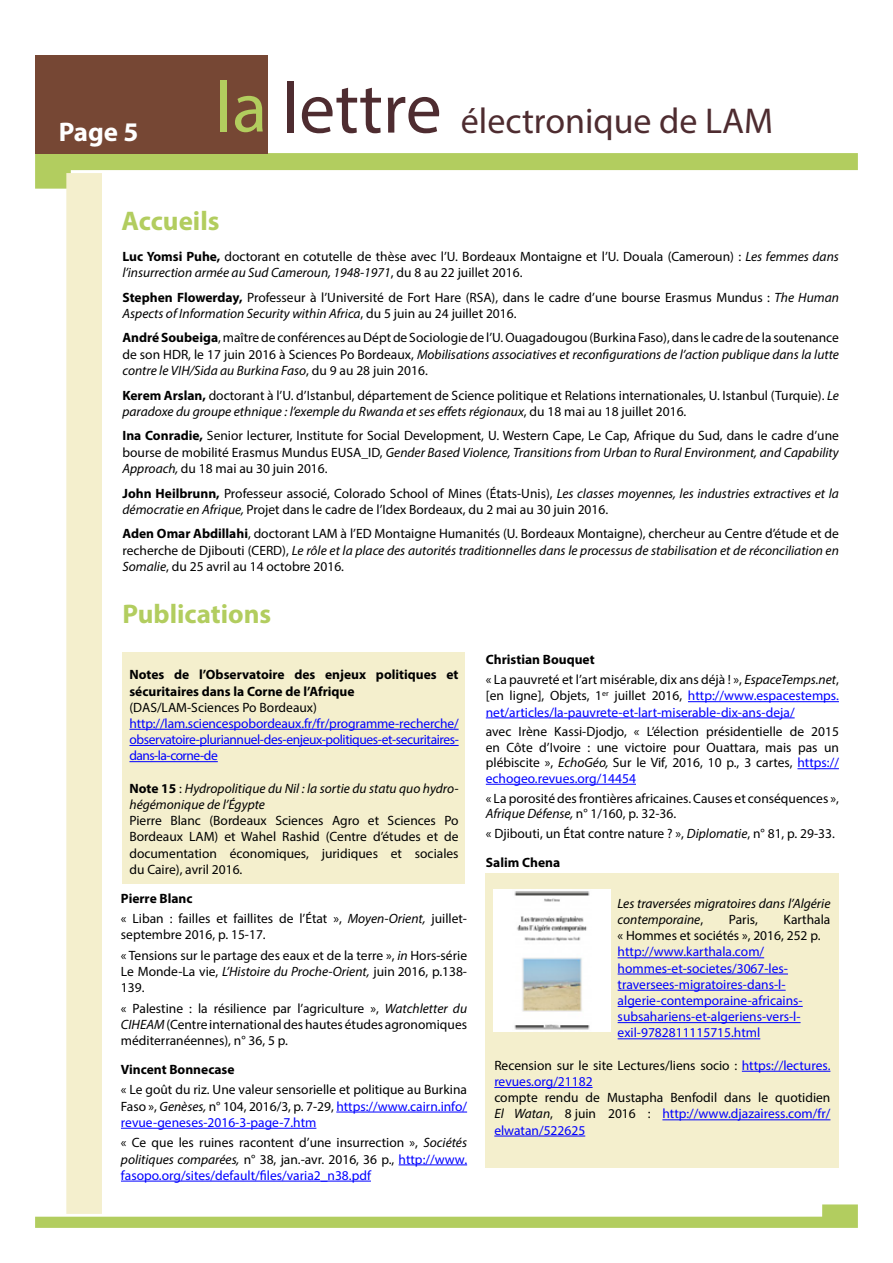
<style>
.page{position:relative;width:893px;height:1263px;background:#fff}
.page>*{position:absolute;margin:0;border:0;box-sizing:border-box;transform-origin:0 0}
.t1{font:36px "Myriad Pro";color:#4e2c30}
.t2{font:700 27px "Myriad Pro";color:#b2cd5f}
.t3{font:700 27px "Myriad Pro";color:#fff}
.t4{font:13.5px/16.2px "Myriad Pro";color:#000}
.t5{font:13.5px/16.2px "Myriad Pro";color:#00f}
.t6{font:italic 13.5px/16.2px "Myriad Pro";color:#000}
.t7{font:700 13.5px/16.2px "Myriad Pro";color:#000}
.s1{font-size:72px;color:#b2cd5e}
.s2{font-size:72px}
.s3{font-weight:700}
.s4{font-style:italic}
.s5{font-weight:700;font-style:normal}
.s6{font-style:normal}
.s7{color:#00f}
.s8{color:#000}
</style>
<div class="page">
<div style="left:486px;top:873px;width:353px;height:294px;background:#f4efcd"></div>
<div style="left:122px;top:652px;width:343px;height:232px;background:#f4efcd"></div>
<img style="left:494px;top:889px;width:116px;height:143px">
<svg style="left:35px;top:1204px;width:823px;height:24px"></svg>
<svg style="left:35px;top:153px;width:823px;height:36px"></svg>
<div style="left:35px;top:55px;width:232px;height:99px;background:#764734"></div>
<div style="left:66px;top:173px;width:36px;height:1041px;background:#f4efcd"></div>
<hr style="left:129px;top:729px;width:330px;height:1px;background:#00f">
<hr style="left:129px;top:745px;width:330px;height:1px;background:#00f">
<hr style="left:129px;top:761px;width:89px;height:1px;background:#00f">
<hr style="left:336px;top:1112px;width:131px;height:1px;background:#00f">
<hr style="left:121px;top:1128px;width:195px;height:1px;background:#00f">
<hr style="left:399px;top:1164px;width:68px;height:1px;background:#00f">
<hr style="left:121px;top:1181px;width:250px;height:1px;background:#00f">
<hr style="left:688px;top:701px;width:151px;height:1px;background:#00f">
<hr style="left:486px;top:717px;width:309px;height:1px;background:#00f">
<hr style="left:797px;top:768px;width:42px;height:1px;background:#00f">
<hr style="left:486px;top:784px;width:150px;height:1px;background:#00f">
<hr style="left:618px;top:957px;width:146px;height:1px;background:#00f">
<hr style="left:618px;top:974px;width:170px;height:1px;background:#00f">
<hr style="left:618px;top:990px;width:168px;height:1px;background:#00f">
<hr style="left:618px;top:1006px;width:185px;height:1px;background:#00f">
<hr style="left:618px;top:1022px;width:183px;height:1px;background:#00f">
<hr style="left:618px;top:1038px;width:142px;height:1px;background:#00f">
<hr style="left:742px;top:1071px;width:88px;height:1px;background:#00f">
<hr style="left:494px;top:1087px;width:99px;height:1px;background:#00f">
<hr style="left:662px;top:1119px;width:168px;height:1px;background:#00f">
<hr style="left:494px;top:1136px;width:91px;height:1px;background:#00f">
<h2 class="t3" style="left:59px;top:115px;width:81px">Page 5</h2>
<h1 class="t1" style="left:215px;top:98px;width:559px"><span class="s1">la</span> <span class="s2">lettre</span> électronique de LAM</h1>
<h2 class="t2" style="left:122px;top:203px;width:99px">Accueils</h2>
<p class="t4" style="left:122px;top:248px;width:718px"><span class="s3">Luc Yomsi Puhe,</span> doctorant en cotutelle de thèse avec l’U. Bordeaux Montaigne et l’U. Douala (Cameroun) : <span class="s4">Les femmes dans l’insurrection armée au Sud Cameroun, 1948-1971</span>, du 8 au 22 juillet 2016.</p>
<p class="t4" style="left:122px;top:289px;width:718px"><span class="s3">Stephen Flowerday,</span> Professeur à l’Université de Fort Hare (RSA), dans le cadre d’une bourse Erasmus Mundus : <span class="s4">The Human<br>Aspects of Information Security within Africa</span>, du 5 juin au 24 juillet 2016.</p>
<p class="t4" style="left:122px;top:330px;width:718px;text-align:justify"><span class="s3">André Soubeiga</span>, maître de conférences au Dépt de Sociologie de l’U. Ouagadougou (Burkina Faso), dans le cadre de la soutenance de son HDR, le 17 juin 2016 à Sciences Po Bordeaux, <span class="s4">Mobilisations associatives et reconfigurations de l’action publique dans la lutte contre le VIH/Sida au Burkina Faso</span>, du 9 au 28 juin 2016.</p>
<p class="t4" style="left:122px;top:387px;width:718px"><span class="s3">Kerem Arslan,</span> doctorant à l’U. d’Istanbul, département de Science politique et Relations internationales, U. Istanbul (Turquie). <span class="s4">Le paradoxe du groupe ethnique : l’exemple du Rwanda et ses effets régionaux</span>, du 18 mai au 18 juillet 2016.</p>
<p class="t4" style="left:122px;top:428px;width:718px;text-align:justify"><span class="s3">Ina Conradie,</span> Senior lecturer, Institute for Social Development, U. Western Cape, Le Cap, Afrique du Sud, dans le cadre d’une bourse de mobilité Erasmus Mundus EUSA_ID, <span class="s4">Gender Based Violence, Transitions from Urban to Rural Environment, and Capability Approach,</span> du 18 mai au 30 juin 2016.</p>
<p class="t4" style="left:122px;top:485px;width:718px"><span class="s3">John Heilbrunn,</span> Professeur associé, Colorado School of Mines (États-Unis), <span class="s4">Les classes moyennes, les industries extractives et la démocratie en Afrique,</span> Projet dans le cadre de l’Idex Bordeaux, du 2 mai au 30 juin 2016.</p>
<p class="t4" style="left:122px;top:526px;width:718px;text-align:justify"><span class="s3">Aden Omar Abdillahi</span>, doctorant LAM à l’ED Montaigne Humanités (U. Bordeaux Montaigne), chercheur au Centre d’étude et de recherche de Djibouti (CERD), <span class="s4">Le rôle et la place des autorités traditionnelles dans le processus de stabilisation et de réconciliation en Somalie</span>, du 25 avril au 14 octobre 2016.</p>
<h2 class="t2" style="left:122px;top:596px;width:150px">Publications</h2>
<p class="t7" style="left:129px;top:666px;width:331px">Notes de l’Observatoire des enjeux politiques et sécuritaires dans la Corne de l’Afrique</p>
<p class="t4" style="left:129px;top:699px;width:189px">(DAS/LAM-Sciences Po Bordeaux)</p>
<p class="t5" style="left:129px;top:715px;width:331px;text-align:justify">http://lam.sciencespobordeaux.fr/fr/programme-recherche/ observatoire-pluriannuel-des-enjeux-politiques-et-securitaires&shy;dans-la-corne-de</p>
<p class="t6" style="left:129px;top:780px;width:331px"><span class="s5">Note 15</span> <span class="s6">:</span> Hydropolitique du Nil : la sortie du statu quo hydro&shy;hégémonique de l’Égypte</p>
<p class="t4" style="left:129px;top:812px;width:331px;text-align:justify">Pierre Blanc (Bordeaux Sciences Agro et Sciences Po Bordeaux LAM) et Wahel Rashid (Centre d’études et de documentation économiques, juridiques et sociales du Caire), avril 2016.</p>
<p class="t4" style="left:121px;top:888px;width:348px;line-height:20.4px"><span class="s3">Pierre Blanc<br></span>« Liban : failles et faillites de l’État », <span class="s4">Moyen-Orient,</span> juillet-</p>
<p class="t4" style="left:121px;top:924px;width:348px;line-height:20.4px">septembre 2016, p. 15-17.<br>« Tensions sur le partage des eaux et de la terre », <span class="s4">in</span> Hors-série</p>
<p class="t4" style="left:121px;top:963px;width:348px">Le Monde-La vie, <span class="s4">L’Histoire du Proche-Orient,</span> juin 2016, p.138-<br>139.</p>
<p class="t4" style="left:121px;top:1000px;width:348px;text-align:justify">« Palestine : la résilience par l’agriculture », <span class="s4">Watchletter du CIHEAM</span> (Centre international des hautes études agronomiques méditerranéennes), n° 36, 5 p.</p>
<p class="t7" style="left:121px;top:1061px;width:115px">Vincent Bonnecase</p>
<p class="t4" style="left:121px;top:1082px;width:348px;text-align:justify">« Le goût du riz. Une valeur sensorielle et politique au Burkina Faso », <span class="s4">Genèses,</span> n° 104, 2016/3, p. 7-29, <span class="s7">https://www.cairn.info/ revue-geneses-2016-3-page-7.htm</span></p>
<p class="t4" style="left:121px;top:1134px;width:348px;text-align:justify">« Ce que les ruines racontent d’une insurrection », <span class="s4">Sociétés politiques comparées,</span> n° 38, jan.-avr. 2016, 36 p., <span class="s7">http://www. fasopo.org/sites/default/files/varia2_n38.pdf</span></p>
<p class="t4" style="left:486px;top:649px;width:355px;line-height:20.4px"><span class="s3">Christian Bouquet<br></span>« La pauvreté et l’art misérable, dix ans déjà ! », <span class="s4">EspaceTemps.net</span>,</p>
<p class="t5" style="left:486px;top:687px;width:355px"><span class="s8">[en ligne], Objets, 1</span><sup>er</sup> <span class="s8">juillet 2016,</span> http://www.espacestemps. net/articles/la-pauvrete-et-lart-miserable-dix-ans-deja/</p>
<p class="t4" style="left:486px;top:724px;width:355px;line-height:15.5px;text-align:justify">avec Irène Kassi-Djodjo, « L’élection présidentielle de 2015 en Côte d’Ivoire : une victoire pour Ouattara, mais pas un plébiscite », <span class="s4">EchoGéo,</span> Sur le Vif, 2016, 10 p., 3 cartes, <span class="s7">https:// echogeo.revues.org/14454</span></p>
<p class="t4" style="left:486px;top:790px;width:355px;line-height:15.6px">« La porosité des frontières africaines. Causes et conséquences »,<br><span class="s4">Afrique Défense,</span> n° 1/160, p. 32-36.</p>
<p class="t4" style="left:486px;top:819px;width:351px;line-height:29px">« Djibouti, un État contre nature ? », <span class="s4">Diplomatie</span>, n° 81, p. 29-33.<br><span class="s3">Salim Chena</span></p>
<p class="t6" style="left:618px;top:895px;width:214px">Les traversées migratoires dans l’Algérie contemporaine<span class="s6">,</span></p>
<p class="t4" style="left:618px;top:911px;width:214px;text-indent:166px">Karthala « Hommes et sociétés », 2016, 252 p.</p>
<p class="t5" style="left:618px;top:944px;width:187px">http://www.karthala.com/ hommes-et-societes/3067-les&shy;traversees-migratoires-dans-l&shy;algerie-contemporaine-africains&shy;subsahariens-et-algeriens-vers-l&shy;exil-9782811115715.html</p>
<p class="t4" style="left:494px;top:1057px;width:338px">Recension sur le site Lectures/liens socio : <span class="s7">https://lectures. revues.org/21182</span></p>
<p class="t4" style="left:494px;top:1089px;width:338px;text-align:justify">compte rendu de Mustapha Benfodil dans le quotidien <span class="s4">El Watan</span>, 8 juin 2016 : <span class="s7">http://www.djazairess.com/fr/ elwatan/522625</span></p>
<p class="t4" style="left:729px;top:911px;width:30px">Paris,</p>
</div>
